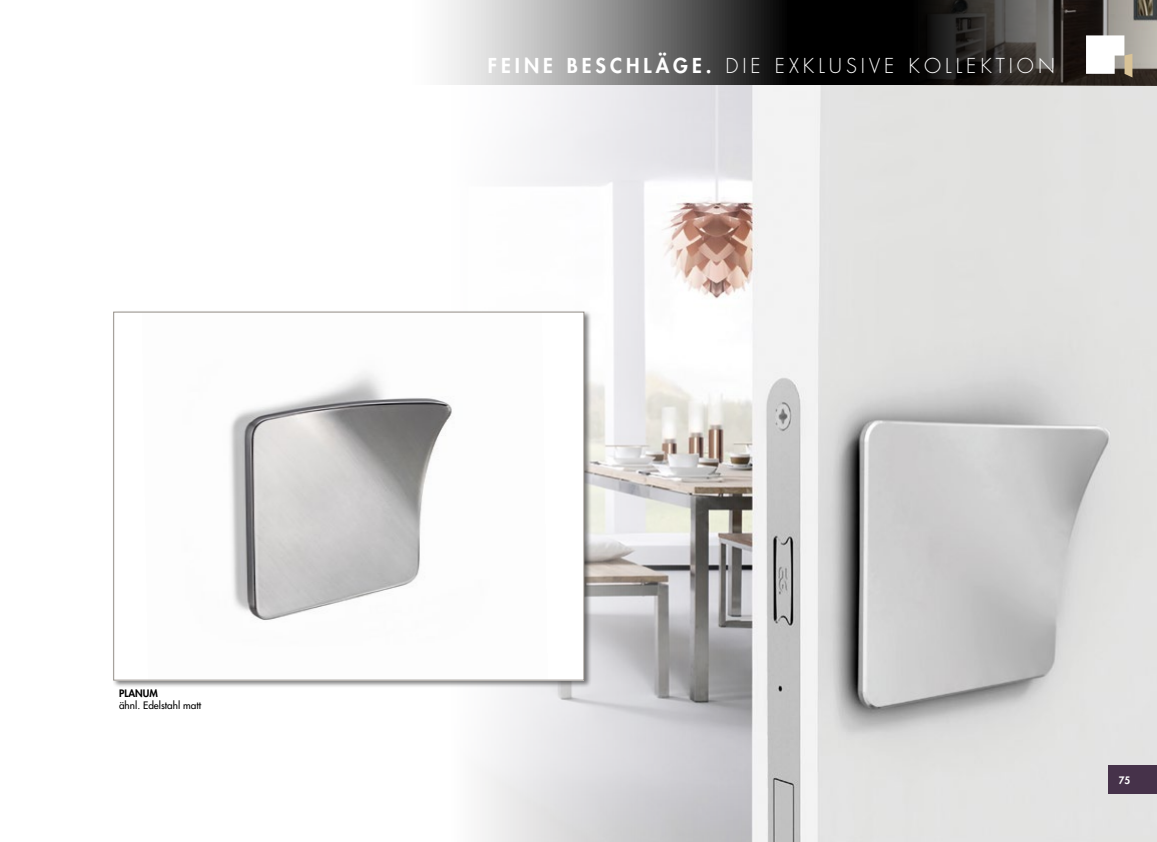
<style>
.page{position:relative;width:1157px;height:842px;background:#fff}
.page>*{position:absolute;margin:0;border:0;box-sizing:border-box;transform-origin:0 0}
.t1{font:300 20px "Futura";letter-spacing:.2em;color:#fff}
.t2{font:10px "Futura";color:#000}
.t3{font:800 10px "Futura";color:#000}
.t4{font:800 10px "Futura";color:#fff}
.s1{font-weight:800}
</style>
<div class="page">
<img style="left:480px;top:85px;width:677px;height:757px">
<div style="left:112px;top:310px;width:479px;height:377px;background:#000;opacity:.5"></div>
<div style="left:114px;top:312px;width:470px;height:368px;background:#fff"></div>
<img style="left:230px;top:371px;width:222px;height:249px">
<svg style="left:445px;top:0;width:465px;height:85px;background:#656565"></svg>
<img style="left:910px;top:0;width:247px;height:85px">
<svg style="left:1086px;top:35px;width:46px;height:42px"></svg>
<div style="left:1108px;top:765px;width:49px;height:29px;background:#46324a"></div>
<p class="t3" style="left:119px;top:686px;width:40px">PLANUM</p>
<p class="t2" style="left:119px;top:699px;width:84px">ähnl. Edelstahl matt</p>
<p class="t1" style="left:488px;top:53px;width:568px"><span class="s1">FEINE BESCHLÄGE.</span> DIE EXKLUSIVE KOLLEKTION</p>
<p class="t4" style="left:1118px;top:773px;width:13px">75</p>
</div>
